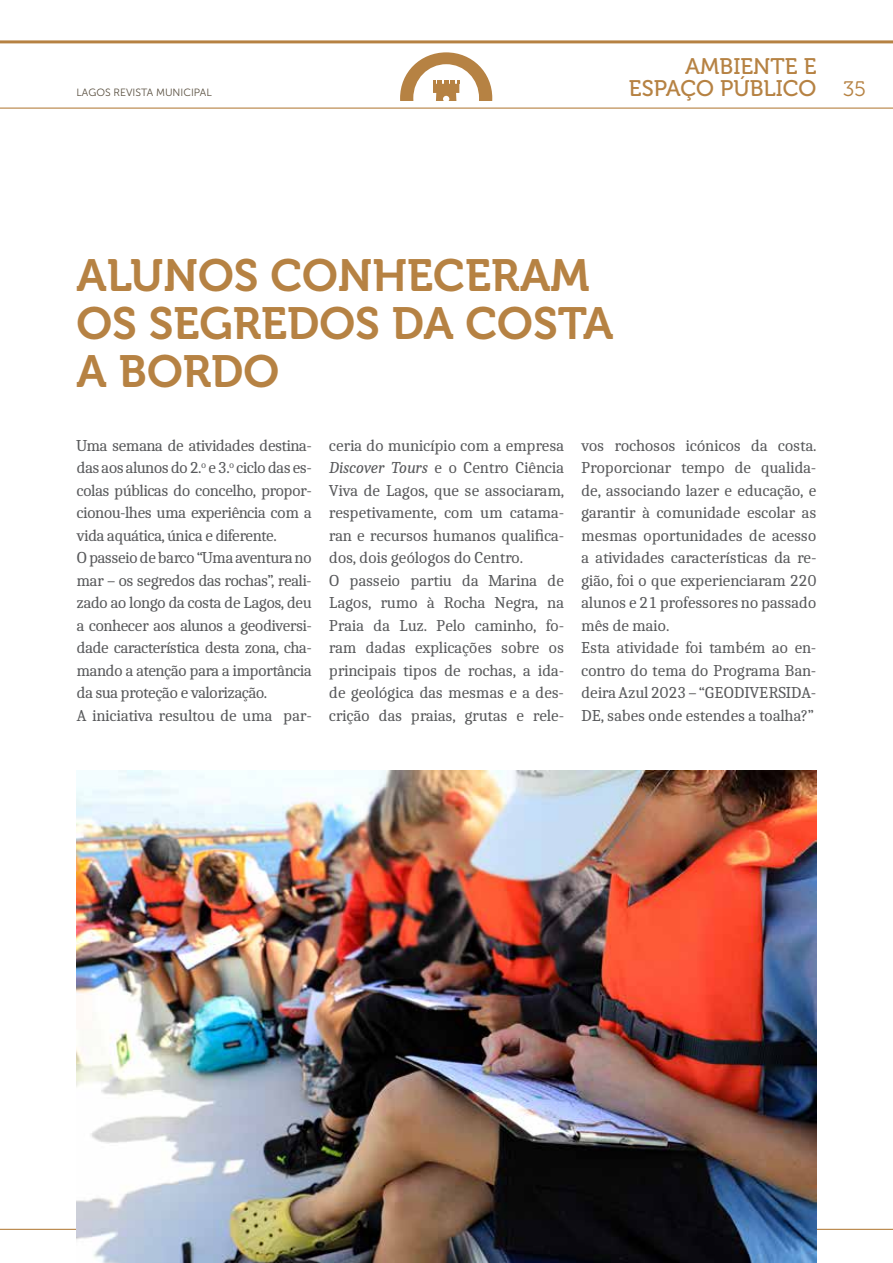
<style>
.page{position:relative;width:893px;height:1263px;background:#fff}
.page>*{position:absolute;margin:0;border:0;box-sizing:border-box;transform-origin:0 0}
.t1{font:45px/48px "Museo 700";color:#b68243}
.t2{font:22.5px/21.9px "Museo 500";color:#b68243;text-align:right}
.t3{font:21px "Museo 300";color:#b68243}
.t4{font:16.5px/22.5px "Caladea";letter-spacing:-.02em;color:#58595b}
.t5{font:16.5px/22.5px "Caladea";letter-spacing:-.04em;color:#58595b}
.t6{font:10.5px "Museo Sans 300";color:#584e3e}
.s1{font-style:italic}
</style>
<div class="page">
<svg style="left:400px;top:52px;width:92px;height:48px"></svg>
<hr style="left:0;top:108px;width:893px;height:1px;background:#b68243">
<hr style="left:0;top:40px;width:893px;height:3px;background:#b68243">
<hr style="left:0;top:1229px;width:893px;height:1px;background:#b68243">
<img style="left:77px;top:771px;width:739px;height:492px">
<h2 class="t2" style="left:629px;top:55px;width:189px">AMBIENTE E<br>ESPAÇO PÚBLICO</h2>
<p class="t6" style="left:77px;top:86px;width:137px">LAGOS REVISTA MUNICIPAL</p>
<p class="t3" style="left:843px;top:77px;width:25px">35</p>
<h1 class="t1" style="left:77px;top:252px;width:538px">ALUNOS CONHECERAM<br>OS SEGREDOS DA COSTA<br>A BORDO</h1>
<p class="t5" style="left:77px;top:433px;width:237px">Uma semana de atividades destina&shy;das aos alunos do 2.<sup>o</sup> e 3.<sup>o</sup> ciclo das es&shy;colas públicas do concelho, propor&shy;cionou-lhes uma experiência com a vida aquática, única e diferente.<br>O passeio de barco “Uma aventura no mar – os segredos das rochas”, reali&shy;zado ao longo da costa de Lagos, deu a conhecer aos alunos a geodiversi&shy;dade característica desta zona, cha&shy;mando a atenção para a importância da sua proteção e valorização.<br>A iniciativa resultou de uma par-</p>
<p class="t4" style="left:329px;top:433px;width:237px">ceria do município com a empresa<br><span class="s1">Discover Tours</span> e o Centro Ciência<br>Viva de Lagos, que se associaram, respetivamente, com um catama&shy;ran e recursos humanos qualifica&shy;dos, dois geólogos do Centro.<br>O passeio partiu da Marina de<br>Lagos, rumo à Rocha Negra, na<br>Praia da Luz. Pelo caminho, fo&shy;ram dadas explicações sobre os principais tipos de rochas, a ida&shy;de geológica das mesmas e a des&shy;crição das praias, grutas e rele-</p>
<p class="t4" style="left:581px;top:433px;width:237px">vos rochosos icónicos da costa.<br>Proporcionar tempo de qualida&shy;de, associando lazer e educação, e garantir à comunidade escolar as mesmas oportunidades de acesso a atividades características da re&shy;gião, foi o que experienciaram 220 alunos e 21 professores no passado mês de maio.<br>Esta atividade foi também ao en&shy;contro do tema do Programa Ban&shy;deira Azul 2023 – “GEODIVERSIDA-<br>DE, sabes onde estendes a toalha?”</p>
</div>
